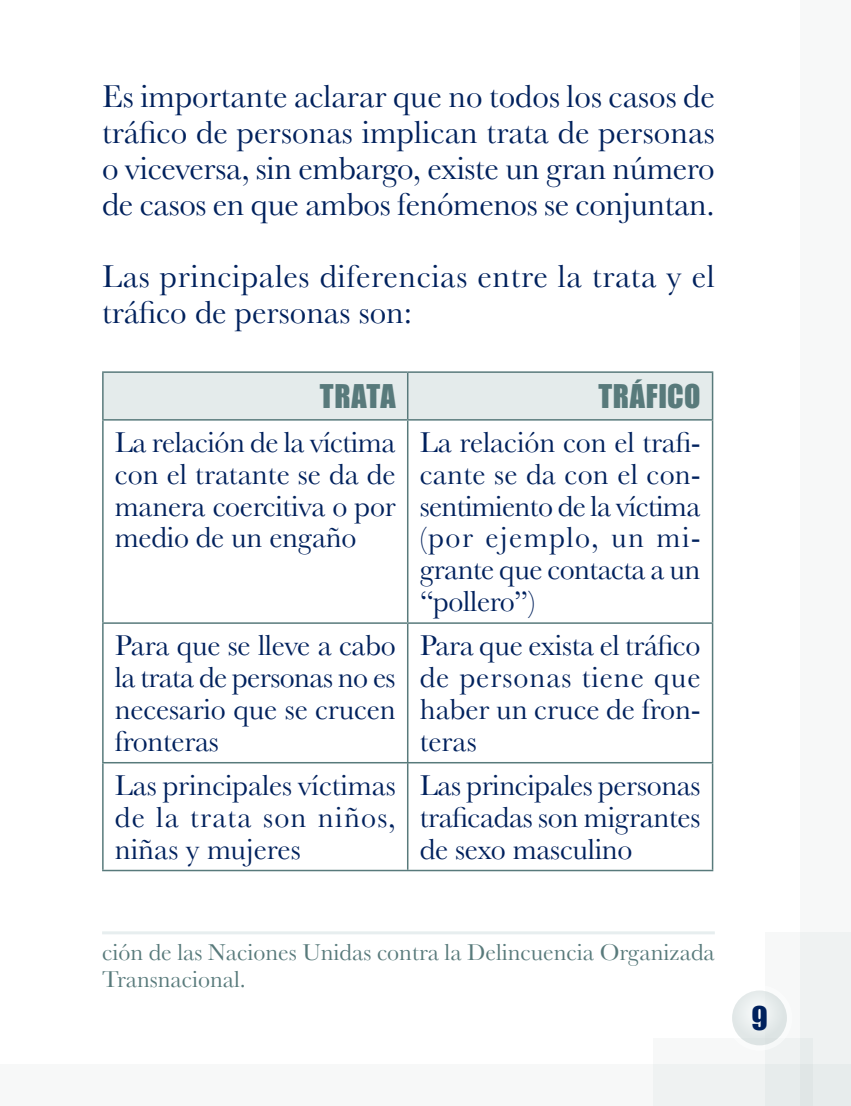
<style>
.page{position:relative;width:851px;height:1106px;background:#fff}
.page>*{position:absolute;margin:0;border:0;box-sizing:border-box;transform-origin:0 0}
.texto_general{font:33px/36px "Baskerville";color:#00215d;text-align:justify}
.texto_general-2{font:33px/36px "Baskerville";letter-spacing:.02em;color:#00215d}
.texto_int_tablas{font:30px/31.8px "Baskerville";letter-spacing:-.01em;color:#00215d;text-align:justify}
.títulos_int_tablas{font:30px "Impact";letter-spacing:.02em;color:#587a7b}
.t1{font:30px "Impact";color:#00215d}
.t2{font:24px/27px "Baskerville";color:#587a7b}
</style>
<div class="page">
<div style="left:799px;top:0;width:51px;height:1106px;background:#f7f8f8"></div>
<div style="left:765px;top:932px;width:85px;height:174px;background:#eff2f2"></div>
<div style="left:653px;top:1037px;width:159px;height:69px;background:linear-gradient(to right,#fbfbfb,#eef1f1)"></div>
<div style="left:0;top:1064px;width:850px;height:42px;background:linear-gradient(to right,#fbfbfb,#eef1f1)"></div>
<div style="left:726px;top:985px;width:66px;height:65px;background:#fff;border-radius:50%"></div>
<svg style="left:732px;top:990px;width:54px;height:55px"></svg>
<div style="left:104px;top:373px;width:607px;height:46px;background:#e4ebeb"></div>
<hr style="left:102px;top:371px;width:305px;height:2px;background:#587a7b">
<hr style="left:102px;top:373px;width:2px;height:46px;background:#587a7b">
<hr style="left:407px;top:371px;width:306px;height:2px;background:#587a7b">
<hr style="left:407px;top:373px;width:1px;height:46px;background:#587a7b">
<hr style="left:711px;top:373px;width:2px;height:46px;background:#587a7b">
<hr style="left:102px;top:419px;width:305px;height:1px;background:#587a7b">
<hr style="left:407px;top:419px;width:306px;height:1px;background:#587a7b">
<hr style="left:102px;top:420px;width:2px;height:202px;background:#587a7b">
<hr style="left:407px;top:420px;width:1px;height:202px;background:#587a7b">
<hr style="left:711px;top:420px;width:2px;height:202px;background:#587a7b">
<hr style="left:102px;top:622px;width:305px;height:2px;background:#587a7b">
<hr style="left:102px;top:624px;width:2px;height:138px;background:#587a7b">
<hr style="left:407px;top:622px;width:306px;height:2px;background:#587a7b">
<hr style="left:407px;top:624px;width:1px;height:138px;background:#587a7b">
<hr style="left:711px;top:624px;width:2px;height:138px;background:#587a7b">
<hr style="left:102px;top:762px;width:306px;height:1px;background:#587a7b">
<hr style="left:102px;top:763px;width:2px;height:106px;background:#587a7b">
<hr style="left:407px;top:762px;width:306px;height:1px;background:#587a7b">
<hr style="left:407px;top:763px;width:1px;height:106px;background:#587a7b">
<hr style="left:711px;top:763px;width:2px;height:106px;background:#587a7b">
<hr style="left:102px;top:869px;width:305px;height:2px;background:#587a7b">
<hr style="left:407px;top:869px;width:306px;height:2px;background:#587a7b">
<hr style="left:102px;top:931px;width:612px;height:3px;background:#e7eeef">
<p class="texto_general" style="left:102px;top:78px;width:614px">Es importante aclarar que no todos los casos de tráfico de personas implican trata de personas o viceversa, sin embargo, existe un gran número de casos en que ambos fenómenos se conjuntan.</p>
<p class="texto_general-2" style="left:102px;top:258px;width:614px">Las principales diferencias entre la trata y el tráfico de personas son:</p>
<p class="títulos_int_tablas" style="left:320px;top:377px;width:77px">TRATA</p>
<p class="títulos_int_tablas" style="left:598px;top:377px;width:103px">TRÁFICO</p>
<p class="texto_int_tablas" style="left:115px;top:426px;width:282px">La relación de la víctima con el tratante se da de manera coercitiva o por medio de un engaño</p>
<p class="texto_int_tablas" style="left:419px;top:426px;width:282px">La relación con el trafi&shy;cante se da con el con&shy;sentimiento de la víctima (por ejemplo, un mi&shy;grante que contacta a un “pollero”)</p>
<p class="texto_int_tablas" style="left:115px;top:629px;width:282px">Para que se lleve a cabo la trata de personas no es necesario que se crucen fronteras</p>
<p class="texto_int_tablas" style="left:419px;top:629px;width:282px">Para que exista el tráfico de personas tiene que haber un cruce de fron&shy;teras</p>
<p class="texto_int_tablas" style="left:115px;top:769px;width:282px">Las principales víctimas de la trata son niños, niñas y mujeres</p>
<p class="texto_int_tablas" style="left:419px;top:769px;width:282px">Las principales personas traficadas son migrantes de sexo masculino</p>
<p class="t2" style="left:102px;top:938px;width:614px">ción de las Naciones Unidas contra la Delincuencia Organizada<br>Transnacional.</p>
<p class="t1" style="left:751px;top:999px;width:18px">9</p>
</div>
